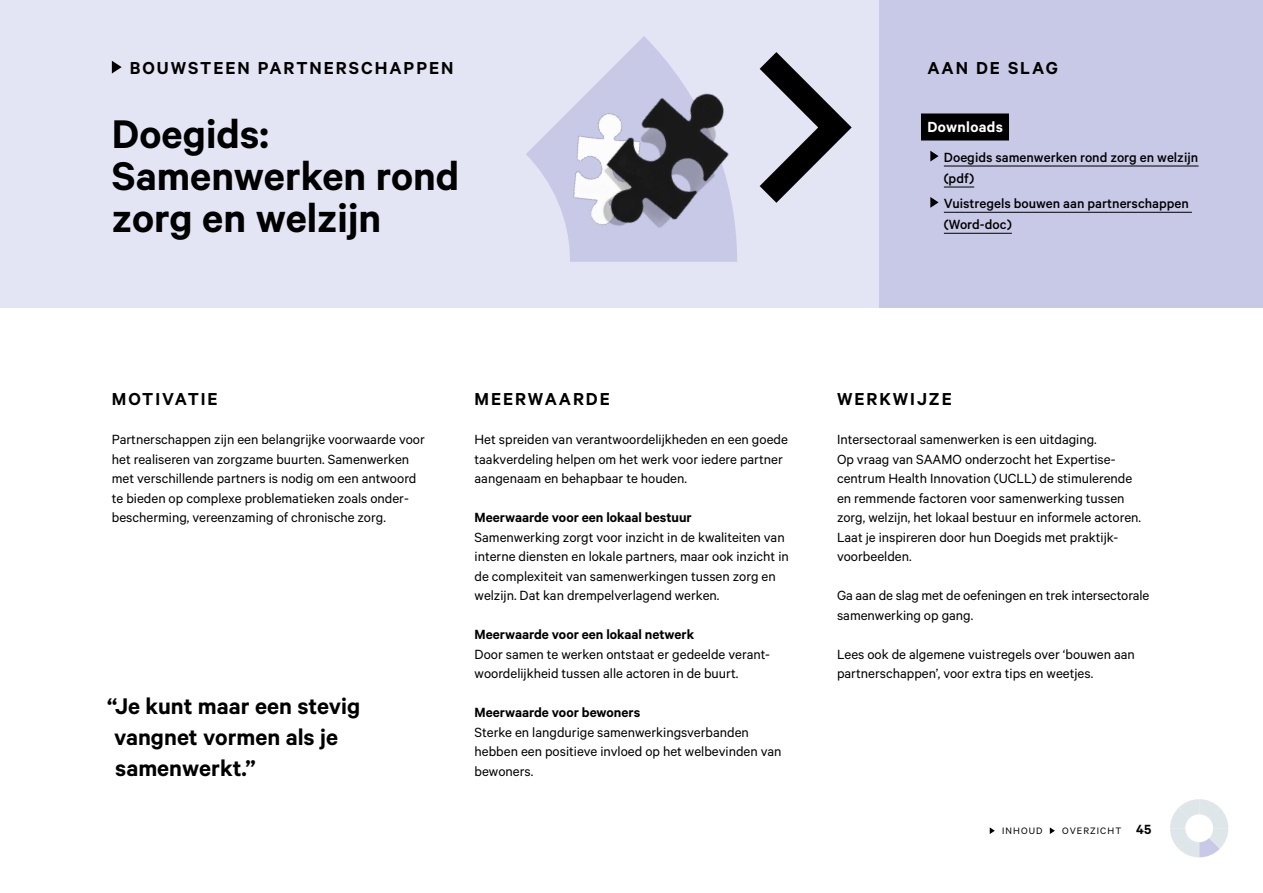
<style>
.page{position:relative;width:1263px;height:893px;background:#fff}
.page>*{position:absolute;margin:0;border:0;box-sizing:border-box;transform-origin:0 0}
.t1{font:600 45px/42px "Calibre";color:#000}
.t2{font:600 25.5px/30.6px "Calibre";color:#000}
.t3{font:600 19.5px "Calibre";letter-spacing:.1em;color:#000}
.t4{font:600 16.5px "Calibre";letter-spacing:.02em;color:#fff}
.t5{font:15px/19.5px "Calibre";color:#000}
.t6{font:500 15px/21px "Calibre";color:#000}
.t7{font:600 15px "Calibre";color:#000}
.t8{font:10.5px "Calibre";letter-spacing:.1em;color:#000}
.s1{font-weight:600;font-size:15px}
</style>
<div class="page">
<div style="left:0;top:0;width:879px;height:308px;background:#e3e4f4"></div>
<div style="left:879px;top:0;width:384px;height:308px;background:#c8c9e7"></div>
<svg style="left:112px;top:61px;width:10px;height:13px"></svg>
<div style="left:921px;top:114px;width:88px;height:27px;background:#000"></div>
<hr style="left:944px;top:166px;width:254px;height:1px;background:#000">
<hr style="left:944px;top:187px;width:30px;height:1px;background:#000">
<hr style="left:944px;top:212px;width:248px;height:1px;background:#000">
<hr style="left:944px;top:233px;width:68px;height:1px;background:#000">
<svg style="left:930px;top:151px;width:8px;height:11px"></svg>
<svg style="left:930px;top:197px;width:8px;height:11px"></svg>
<svg style="left:760px;top:52px;width:92px;height:151px"></svg>
<svg style="left:526px;top:36px;width:146px;height:124px"></svg>
<img style="left:532px;top:68px;width:235px;height:194px">
<svg style="left:1170px;top:799px;width:58px;height:58px"></svg>
<svg style="left:990px;top:827px;width:5px;height:7px"></svg>
<svg style="left:1050px;top:827px;width:5px;height:7px"></svg>
<h3 class="t3" style="left:130px;top:56px;width:325px">BOUWSTEEN PARTNERSCHAPPEN</h3>
<h3 class="t3" style="left:927px;top:56px;width:132px">AAN DE SLAG</h3>
<h1 class="t1" style="left:112px;top:112px;width:349px">Doegids:<br>Samenwerken rond zorg en welzijn</h1>
<p class="t4" style="left:927px;top:117px;width:77px">Downloads</p>
<p class="t6" style="left:944px;top:146px;width:256px">Doegids samenwerken rond zorg en welzijn (pdf)</p>
<p class="t6" style="left:944px;top:192px;width:247px">Vuistregels bouwen aan partnerschappen (Word-doc)</p>
<h3 class="t3" style="left:112px;top:387px;width:107px">MOTIVATIE</h3>
<p class="t5" style="left:112px;top:429px;width:314px">Partnerschappen zijn een belangrijke voorwaarde voor het realiseren van zorgzame buurten. Samenwerken met verschillende partners is nodig om een antwoord te bieden op complexe problematieken zoals onder&shy;bescherming, vereenzaming of chronische zorg.</p>
<h2 class="t2" style="left:107px;top:690px;width:255px">“Je kunt maar een stevig vangnet vormen als je samenwerkt.”</h2>
<h3 class="t3" style="left:475px;top:387px;width:137px">MEERWAARDE</h3>
<p class="t5" style="left:475px;top:429px;width:315px">Het spreiden van verantwoordelijkheden en een goede taakverdeling helpen om het werk voor iedere partner aangenaam en behapbaar te houden.</p>
<p class="t7" style="left:475px;top:508px;width:219px">Meerwaarde voor een lokaal bestuur</p>
<p class="t5" style="left:475px;top:527px;width:316px">Samenwerking zorgt voor inzicht in de kwaliteiten van interne diensten en lokale partners, maar ook inzicht in de complexiteit van samenwerkingen tussen zorg en welzijn. Dat kan drempelverlagend werken.</p>
<p class="t7" style="left:475px;top:625px;width:221px">Meerwaarde voor een lokaal netwerk</p>
<p class="t5" style="left:475px;top:644px;width:297px">Door samen te werken ontstaat er gedeelde verant&shy;woordelijkheid tussen alle actoren in de buurt.</p>
<p class="t7" style="left:475px;top:703px;width:167px">Meerwaarde voor bewoners</p>
<p class="t5" style="left:475px;top:722px;width:308px">Sterke en langdurige samenwerkingsverbanden hebben een positieve invloed op het welbevinden van bewoners.</p>
<h3 class="t3" style="left:837px;top:387px;width:116px">WERKWIJZE</h3>
<p class="t5" style="left:837px;top:429px;width:306px">Intersectoraal samenwerken is een uitdaging.<br>Op vraag van SAAMO onderzocht het Expertise&shy;centrum Health Innovation (UCLL) de stimulerende en remmende factoren voor samenwerking tussen zorg, welzijn, het lokaal bestuur en informele actoren.<br>Laat je inspireren door hun Doegids met praktijk&shy;voorbeelden.</p>
<p class="t5" style="left:837px;top:585px;width:314px">Ga aan de slag met de oefeningen en trek intersectorale samenwerking op gang.</p>
<p class="t5" style="left:837px;top:644px;width:299px">Lees ook de algemene vuistregels over ‘bouwen aan partnerschappen’, voor extra tips en weetjes.</p>
<p class="t8" style="left:1002px;top:825px;width:42px">INHOUD</p>
<p class="t8" style="left:1062px;top:825px;width:91px">OVERZICHT <span class="s1">45</span></p>
</div>
